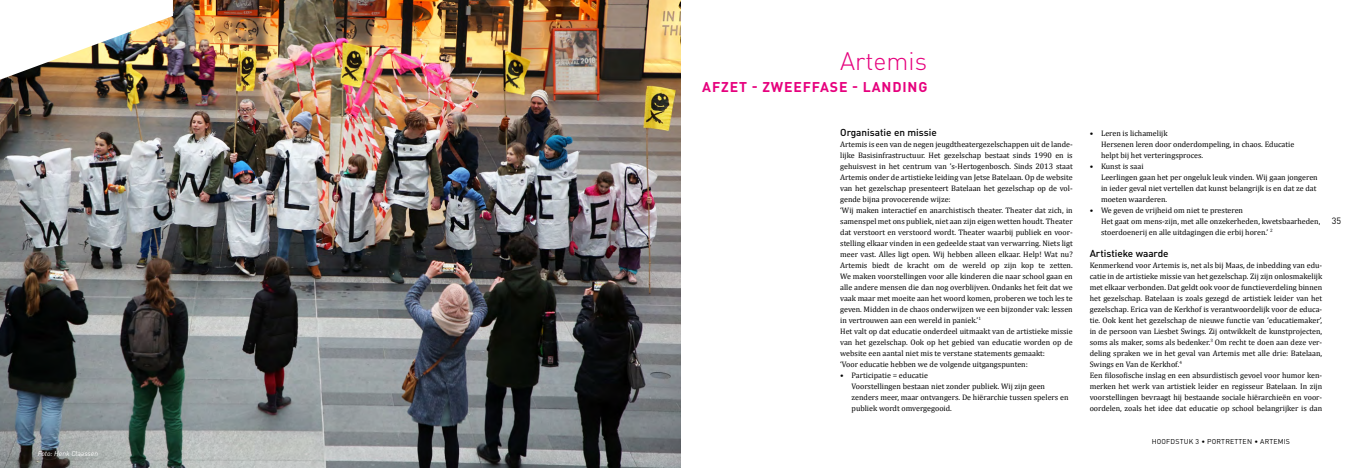
<style>
.page{position:relative;width:1361px;height:468px;background:#fff}
.page>*{position:absolute;margin:0;border:0;box-sizing:border-box;transform-origin:0 0}
.t1{font:300 25px "DINOT";color:#e6007d}
.t2{font:700 14px "DINOT";letter-spacing:.06em;color:#e6007d}
.t3{font:500 10px "DINOT";color:#000}
.t4{font:9px "DINOT";color:#000}
.t5{font:8px/11px "Cambria";color:#000}
.t6{font:7px "DINOT";letter-spacing:.03em;color:#000}
.t7{font:italic 7px "DINOT";color:#fff}
</style>
<div class="page">
<img style="left:0;top:0;width:680px;height:468px">
<img style="left:0;top:0;width:173px;height:80px">
<p class="t7" style="left:38px;top:449px;width:62px">Foto: Henk Claassen</p>
<h1 class="t1" style="left:840px;top:46px;width:88px">Artemis</h1>
<h2 class="t2" style="left:702px;top:77px;width:227px">AFZET - ZWEEFFASE - LANDING</h2>
<p class="t3" style="left:840px;top:126px;width:98px">Organisatie en missie</p>
<p class="t5" style="left:840px;top:139px;width:234px">Artemis is een van de negen jeugdtheatergezelschappen uit de lande&shy;lijke Basisinfrastructuur. Het gezelschap bestaat sinds 1990 en is gehuisvest in het centrum van ’s-Hertogenbosch. Sinds 2013 staat Artemis onder de artistieke leiding van Jetse Batelaan. Op de website van het gezelschap presenteert Batelaan het gezelschap op de vol&shy;gende bijna provocerende wijze:<br>‘Wij maken interactief en anarchistisch theater. Theater dat zich, in samenspel met ons publiek, niet aan zijn eigen wetten houdt. Theater dat verstoort en verstoord wordt. Theater waarbij publiek en voor&shy;stelling elkaar vinden in een gedeelde staat van verwarring. Niets ligt meer vast. Alles ligt open. Wij hebben alleen elkaar. Help! Wat nu?<br>Artemis biedt de kracht om de wereld op zijn kop te zetten.<br>We maken voorstellingen voor alle kinderen die naar school gaan en alle andere mensen die dan nog overblijven. Ondanks het feit dat we vaak maar met moeite aan het woord komen, proberen we toch les te geven. Midden in de chaos onderwijzen we een bijzonder vak: lessen in vertrouwen aan een wereld in paniek.’<sup>1<br></sup>Het valt op dat educatie onderdeel uitmaakt van de artistieke missie van het gezelschap. Ook op het gebied van educatie worden op de website een aantal niet mis te verstane statements gemaakt:<br>‘Voor educatie hebben we de volgende uitgangspunten:</p>
<p class="t5" style="left:851px;top:370px;width:218px;text-indent:-11px">• Participatie = educatie<br>Voorstellingen bestaan niet zonder publiek. Wij zijn geen zenders meer, maar ontvangers. De hiërarchie tussen spelers en publiek wordt omvergegooid.</p>
<p class="t5" style="left:1101px;top:128px;width:195px;text-indent:-11px">• Leren is lichamelijk<br>Hersenen leren door onderdompeling, in chaos. Educatie helpt bij het verteringsproces.</p>
<p class="t5" style="left:1101px;top:161px;width:218px;text-indent:-11px">• Kunst is saai<br>Leerlingen gaan het per ongeluk leuk vinden. Wij gaan jongeren in ieder geval niet vertellen dat kunst belangrijk is en dat ze dat moeten waarderen.</p>
<p class="t5" style="left:1101px;top:205px;width:221px;text-indent:-11px">• We geven de vrijheid om niet te presteren<br>Het gaat om mens-zijn, met alle onzekerheden, kwetsbaarheden, stoerdoenerij en alle uitdagingen die erbij horen.’ <sup>2</sup></p>
<p class="t3" style="left:1089px;top:247px;width:80px">Artistieke waarde</p>
<p class="t5" style="left:1089px;top:260px;width:234px">Kenmerkend voor Artemis is, net als bij Maas, de inbedding van edu&shy;catie in de artistieke missie van het gezelschap. Zij zijn onlosmakelijk met elkaar verbonden. Dat geldt ook voor de functieverdeling binnen het gezelschap. Batelaan is zoals gezegd de artistiek leider van het gezelschap. Erica van de Kerkhof is verantwoordelijk voor de educa&shy;tie. Ook kent het gezelschap de nieuwe functie van ‘educatiemaker’, in de persoon van Liesbet Swings. Zij ontwikkelt de kunstprojecten, soms als maker, soms als bedenker.<sup>3</sup> Om recht te doen aan deze ver&shy;deling spraken we in het geval van Artemis met alle drie: Batelaan, Swings en Van de Kerkhof.<sup>4<br></sup>Een filosofische inslag en een absurdistisch gevoel voor humor ken&shy;merken het werk van artistiek leider en regisseur Batelaan. In zijn voorstellingen bevraagt hij bestaande sociale hiërarchieën en voor&shy;oordelen, zoals het idee dat educatie op school belangrijker is dan</p>
<p class="t4" style="left:1331px;top:215px;width:11px">35</p>
<p class="t6" style="left:1151px;top:437px;width:140px">HOOFDSTUK 3 • PORTRETTEN • ARTEMIS</p>
</div>
